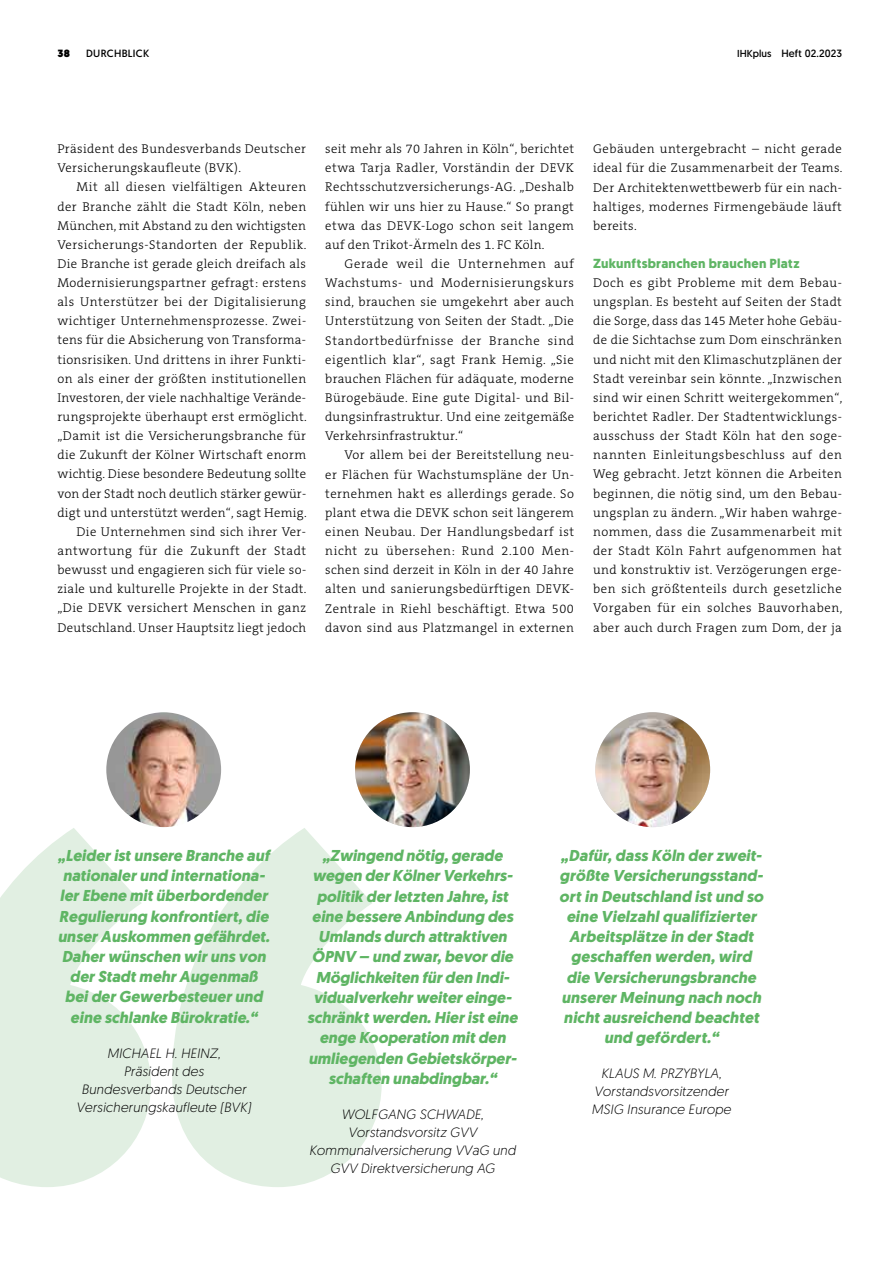
<style>
.page{position:relative;width:893px;height:1263px;background:#fff}
.page>*{position:absolute;margin:0;border:0;box-sizing:border-box;transform-origin:0 0}
.t1{font:italic 700 15.75px/20.2px "Geomanist";letter-spacing:.005em;color:#5fb564;text-align:center}
.t2{font:italic 300 13.5px/18px "Geomanist";letter-spacing:.015em;color:#000;text-align:center}
.t3{font:700 13.2px "Geomanist";letter-spacing:.02em;color:#5fb564}
.t4{font:300 12.75px/19.2px "The Serif B W3";letter-spacing:.03em;color:#000;text-align:justify}
.t5{font:10.5px "Geomanist";letter-spacing:.01em;color:#000}
.t6{font:10.5px "Geomanist";letter-spacing:.03em;color:#000}
.t7{font:900 10.5px "Geomanist";color:#000}
.s1{font-size:10.2px}
</style>
<div class="page">
<svg style="left:0;top:828px;width:382px;height:359px;fill:#e1efe2"></svg>
<img style="left:106px;top:712px;width:115px;height:115px;border-radius:57px">
<img style="left:595px;top:712px;width:115px;height:115px;border-radius:57px">
<img style="left:355px;top:712px;width:115px;height:115px;border-radius:57px">
<p class="t7" style="left:57px;top:47px;width:14px">38</p>
<p class="t6" style="left:86px;top:47px;width:65px">DURCHBLICK</p>
<p class="t5" style="left:737px;top:47px;width:106px"><span class="s1">IHKplus</span> Heft 02.2023</p>
<p class="t4" style="left:57px;top:139px;width:250px">Präsident des Bundesverbands Deutscher<br>Versicherungskaufleute (BVK).</p>
<p class="t4" style="left:57px;top:178px;width:251px;text-align:right">Mit all diesen vielfältigen Akteuren der Branche zählt die Stadt Köln, neben München, mit Abstand zu den wichtigsten Versicherungs-Standorten der Republik.<br>Die Branche ist gerade gleich dreifach als Modernisierungspartner gefragt: erstens als Unterstützer bei der Digitalisierung wichtiger Unternehmensprozesse. Zwei&shy;tens für die Absicherung von Transforma&shy;tionsrisiken. Und drittens in ihrer Funkti&shy;on als einer der größten institutionellen Investoren, der viele nachhaltige Verände&shy;rungsprojekte überhaupt erst ermöglicht. „Damit ist die Versicherungsbranche für die Zukunft der Kölner Wirtschaft enorm wichtig. Diese besondere Bedeutung sollte von der Stadt noch deutlich stärker gewür&shy;digt und unterstützt werden“, sagt Hemig.<br>Die Unternehmen sind sich ihrer Ver&shy;antwortung für die Zukunft der Stadt bewusst und engagieren sich für viele so&shy;ziale und kulturelle Projekte in der Stadt. „Die DEVK versichert Menschen in ganz Deutschland. Unser Hauptsitz liegt jedoch</p>
<p class="t4" style="left:325px;top:139px;width:250px">seit mehr als 70 Jahren in Köln“, berichtet etwa Tarja Radler, Vorständin der DEVK Rechtsschutzversicherungs-AG. „Deshalb fühlen wir uns hier zu Hause.“ So prangt etwa das DEVK-Logo schon seit langem auf den Trikot-Ärmeln des 1. FC Köln.</p>
<p class="t4" style="left:325px;top:254px;width:250px;text-indent:19px">Gerade weil die Unternehmen auf Wachstums- und Modernisierungskurs sind, brauchen sie umgekehrt aber auch Unterstützung von Seiten der Stadt. „Die Standortbedürfnisse der Branche sind eigentlich klar“, sagt Frank Hemig. „Sie brauchen Flächen für adäquate, moderne Bürogebäude. Eine gute Digital- und Bil&shy;dungsinfrastruktur. Und eine zeitgemäße Verkehrsinfrastruktur.“</p>
<p class="t4" style="left:325px;top:446px;width:250px;text-indent:19px">Vor allem bei der Bereitstellung neu&shy;er Flächen für Wachstumspläne der Un&shy;ternehmen hakt es allerdings gerade. So plant etwa die DEVK schon seit längerem einen Neubau. Der Handlungsbedarf ist nicht zu übersehen: Rund 2.100 Men&shy;schen sind derzeit in Köln in der 40 Jahre alten und sanierungsbedürftigen DEVK-Zentrale in Riehl beschäftigt. Etwa 500 davon sind aus Platzmangel in externen</p>
<p class="t4" style="left:593px;top:139px;width:251px">Gebäuden untergebracht – nicht gerade ideal für die Zusammenarbeit der Teams.<br>Der Architektenwettbewerb für ein nach&shy;haltiges, modernes Firmengebäude läuft bereits.</p>
<p class="t3" style="left:593px;top:254px;width:208px">Zukunftsbranchen brauchen Platz</p>
<p class="t4" style="left:593px;top:273px;width:251px">Doch es gibt Probleme mit dem Bebau&shy;ungsplan. Es besteht auf Seiten der Stadt die Sorge, dass das 145 Meter hohe Gebäu&shy;de die Sichtachse zum Dom einschränken und nicht mit den Klimaschutzplänen der Stadt vereinbar sein könnte. „Inzwischen sind wir einen Schritt weitergekommen“, berichtet Radler. Der Stadtentwicklungs&shy;ausschuss der Stadt Köln hat den soge&shy;nannten Einleitungsbeschluss auf den Weg gebracht. Jetzt können die Arbeiten beginnen, die nötig sind, um den Bebau&shy;ungsplan zu ändern. „Wir haben wahrge&shy;nommen, dass die Zusammenarbeit mit der Stadt Köln Fahrt aufgenommen hat und konstruktiv ist. Verzögerungen erge&shy;ben sich größtenteils durch gesetzliche Vorgaben für ein solches Bauvorhaben, aber auch durch Fragen zum Dom, der ja</p>
<p class="t1" style="left:58px;top:845px;width:213px">„Leider ist unsere Branche auf nationaler und internationa&shy;ler Ebene mit überbordender<br>Regulierung konfrontiert, die unser Auskommen gefährdet.<br>Daher wünschen wir uns von der Stadt mehr Augenmaß bei der Gewerbesteuer und eine schlanke Bürokratie.“</p>
<p class="t2" style="left:76px;top:1043px;width:176px">MICHAEL H. HEINZ,<br>Präsident des<br>Bundesverbands Deutscher<br>Versicherungskaufleute (BVK)</p>
<p class="t1" style="left:307px;top:845px;width:212px">„Zwingend nötig, gerade wegen der Kölner Verkehrs&shy;politik der letzten Jahre, ist eine bessere Anbindung des<br>Umlands durch attraktiven<br>ÖPNV – und zwar, bevor die<br>Möglichkeiten für den Indi&shy;vidualverkehr weiter einge&shy;schränkt werden. Hier ist eine enge Kooperation mit den umliegenden Gebietskörper&shy;schaften unabdingbar.“</p>
<p class="t2" style="left:309px;top:1105px;width:208px">WOLFGANG SCHWADE,<br>Vorstandsvorsitz GVV<br>Kommunalversicherung VVaG und<br>GVV Direktversicherung AG</p>
<p class="t1" style="left:559px;top:845px;width:205px">„Dafür, dass Köln der zweit&shy;größte Versicherungsstand&shy;ort in Deutschland ist und so eine Vielzahl qualifizierter<br>Arbeitsplätze in der Stadt geschaffen werden, wird die Versicherungsbranche unserer Meinung nach noch nicht ausreichend beachtet und gefördert.“</p>
<p class="t2" style="left:591px;top:1064px;width:141px">KLAUS M. PRZYBYLA,<br>Vorstandsvorsitzender<br>MSIG Insurance Europe</p>
</div>
